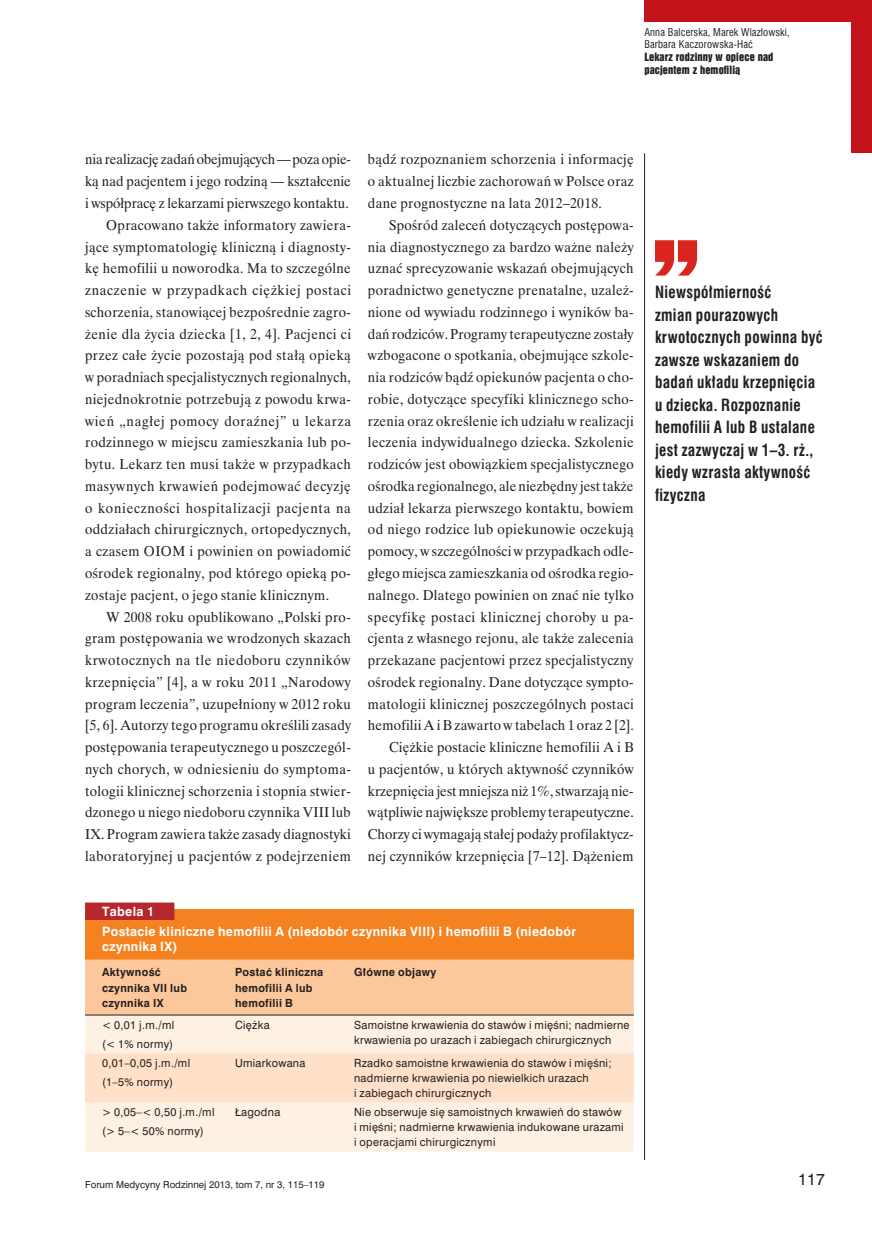
<style>
.page{position:relative;width:872px;height:1234px;background:#fff}
.page>*{position:absolute;margin:0;border:0;box-sizing:border-box;transform-origin:0 0}
._88_notka_prawa{font:700 16.5px/22.5px "Swis 721 Cn EU";letter-spacing:.025em;color:#231f20;scale:.92 1}
.t1{font:15px "Swis 721 PL";color:#231f20}
._072_-_Tekst_-_nastę{font:14.25px/21.8px "Time Ibis EE";letter-spacing:.025em;color:#231f20;text-align:justify;scale:.95 1}
.T1_-_Tabela_-_tytuł{font:700 12px/15px "Swis 721 PL";letter-spacing:.03em;color:#fff}
.T1_-_Tabela_-_tytul{font:700 12px "Swis 721 PL";letter-spacing:.03em;color:#fff}
.T3_-_Tabela_-_tekst{font:10.5px/15px "Swis 721 PL";letter-spacing:.03em;color:#231f20}
.T2_-_Tabela_-_nagłów{font:700 10.5px/15px "Swis 721 PL";letter-spacing:.03em;color:#231f20}
.t2{font:10.5px/12.8px "Swis 721 Cn EU";letter-spacing:.01em;color:#231f20}
.t3{font:10.5px/12.8px "Swis 921 EU";letter-spacing:.01em;color:#231f20}
.t4{font:9px "Swis 721 PL";color:#231f20}
</style>
<div class="page">
<hr style="left:644px;top:153px;width:1px;height:1006px;background:#231f20">
<div style="left:644px;top:0;width:228px;height:21px;background:#c4121a"></div>
<div style="left:850px;top:0;width:22px;height:153px;background:#c4121a"></div>
<svg style="left:655px;top:240px;width:42px;height:35px"></svg>
<div style="left:85px;top:909px;width:549px;height:50px;background:#f58220"></div>
<div style="left:85px;top:959px;width:549px;height:55px;background:#fcc89b"></div>
<div style="left:85px;top:1015px;width:549px;height:136px;background:#fef0e2"></div>
<div style="left:85px;top:1053px;width:549px;height:49px;background:#fee1c8"></div>
<hr style="left:85px;top:1014px;width:133px;height:1px;background:#231f20">
<hr style="left:218px;top:1014px;width:119px;height:1px;background:#231f20">
<hr style="left:337px;top:1014px;width:297px;height:1px;background:#231f20">
<div style="left:85px;top:902px;width:89px;height:17px;background:#b7282e"></div>
<p class="t2" style="left:644px;top:25px;width:147px">Anna Balcerska, Marek Wlazłowski,<br>Barbara Kaczorowska-Hać</p>
<p class="t3" style="left:644px;top:51px;width:131px">Lekarz rodzinny w opiece nad pacjentem z hemofilią</p>
<p class="_072_-_Tekst_-_nastę" style="left:85px;top:148px;width:281px">nia realizację zadań obejmujących — poza opie&shy;ką nad pacjentem i jego rodziną — kształcenie i współpracę z lekarzami pierwszego kontaktu.</p>
<p class="_072_-_Tekst_-_nastę" style="left:85px;top:214px;width:281px;text-indent:21px">Opracowano także informatory zawiera&shy;jące symptomatologię kliniczną i diagnosty&shy;kę hemofilii u noworodka. Ma to szczególne znaczenie w przypadkach ciężkiej postaci schorzenia, stanowiącej bezpośrednie zagro&shy;żenie dla życia dziecka [1, 2, 4]. Pacjenci ci przez całe życie pozostają pod stałą opieką w poradniach specjalistycznych regionalnych, niejednokrotnie potrzebują z powodu krwa&shy;wień „nagłej pomocy doraźnej” u lekarza rodzinnego w miejscu zamieszkania lub po&shy;bytu. Lekarz ten musi także w przypadkach masywnych krwawień podejmować decyzję o konieczności hospitalizacji pacjenta na oddziałach chirurgicznych, ortopedycznych, a czasem OIOM i powinien on powiadomić ośrodek regionalny, pod którego opieką po&shy;zostaje pacjent, o jego stanie klinicznym.</p>
<p class="_072_-_Tekst_-_nastę" style="left:85px;top:605px;width:281px;text-indent:21px">W 2008 roku opublikowano „Polski pro&shy;gram postępowania we wrodzonych skazach krwotocznych na tle niedoboru czynników krzepnięcia” [4], a w roku 2011 „Narodowy program leczenia”, uzupełniony w 2012 roku [5, 6]. Autorzy tego programu określili zasady postępowania terapeutycznego u poszczegól&shy;nych chorych, w odniesieniu do symptoma&shy;tologii klinicznej schorzenia i stopnia stwier&shy;dzonego u niego niedoboru czynnika VIII lub IX. Program zawiera także zasady diagnostyki laboratoryjnej u pacjentów z podejrzeniem</p>
<p class="_072_-_Tekst_-_nastę" style="left:368px;top:148px;width:281px">bądź rozpoznaniem schorzenia i informację o aktualnej liczbie zachorowań w Polsce oraz dane prognostyczne na lata 2012–2018.</p>
<p class="_072_-_Tekst_-_nastę" style="left:368px;top:214px;width:281px;text-indent:21px">Spośród zaleceń dotyczących postępowa&shy;nia diagnostycznego za bardzo ważne należy uznać sprecyzowanie wskazań obejmujących poradnictwo genetyczne prenatalne, uzależ&shy;nione od wywiadu rodzinnego i wyników ba&shy;dań rodziców. Programy terapeutyczne zostały wzbogacone o spotkania, obejmujące szkole&shy;nia rodziców bądź opiekunów pacjenta o cho&shy;robie, dotyczące specyfiki klinicznego scho&shy;rzenia oraz określenie ich udziału w realizacji leczenia indywidualnego dziecka. Szkolenie rodziców jest obowiązkiem specjalistycznego ośrodka regionalnego, ale niezbędny jest także udział lekarza pierwszego kontaktu, bowiem od niego rodzice lub opiekunowie oczekują pomocy, w szczególności w przypadkach odle&shy;głego miejsca zamieszkania od ośrodka regio&shy;nalnego. Dlatego powinien on znać nie tylko specyfikę postaci klinicznej choroby u pa&shy;cjenta z własnego rejonu, ale także zalecenia przekazane pacjentowi przez specjalistyczny ośrodek regionalny. Dane dotyczące sympto&shy;matologii klinicznej poszczególnych postaci hemofilii A i B zawarto w tabelach 1 oraz 2 [2].</p>
<p class="_072_-_Tekst_-_nastę" style="left:368px;top:736px;width:281px;text-indent:21px">Ciężkie postacie kliniczne hemofilii A i B u pacjentów, u których aktywność czynników krzepnięcia jest mniejsza niż 1%, stwarzają nie&shy;wątpliwie największe problemy terapeutyczne.<br>Chorzy ci wymagają stałej podaży profilaktycz&shy;nej czynników krzepnięcia [7–12]. Dążeniem</p>
<p class="T1_-_Tabela_-_tytul" style="left:102px;top:902px;width:54px">Tabela 1</p>
<p class="T1_-_Tabela_-_tytuł" style="left:102px;top:923px;width:476px">Postacie kliniczne hemofilii A (niedobór czynnika VIII) i hemofilii B (niedobór czynnika IX)</p>
<p class="T2_-_Tabela_-_nagłów" style="left:102px;top:964px;width:87px">Aktywność czynnika VII lub czynnika IX</p>
<p class="T2_-_Tabela_-_nagłów" style="left:235px;top:964px;width:90px">Postać kliniczna hemofilii A lub hemofilii B</p>
<p class="T2_-_Tabela_-_nagłów" style="left:354px;top:964px;width:84px">Główne objawy</p>
<p class="T3_-_Tabela_-_tekst" style="left:102px;top:1016px;width:74px">&lt; 0,01 j.m./ml</p>
<p class="T3_-_Tabela_-_tekst" style="left:102px;top:1035px;width:73px">(&lt; 1% normy)</p>
<p class="T3_-_Tabela_-_tekst" style="left:235px;top:1016px;width:36px">Ciężka</p>
<p class="T3_-_Tabela_-_tekst" style="left:354px;top:1016px;width:277px">Samoistne krwawienia do stawów i mięśni; nadmierne krwawienia po urazach i zabiegach chirurgicznych</p>
<p class="T3_-_Tabela_-_tekst" style="left:102px;top:1055px;width:90px">0,01–0,05 j.m./ml</p>
<p class="T3_-_Tabela_-_tekst" style="left:102px;top:1074px;width:73px">(1–5% normy)</p>
<p class="T3_-_Tabela_-_tekst" style="left:102px;top:1104px;width:114px">&gt; 0,05–&lt; 0,50 j.m./ml</p>
<p class="T3_-_Tabela_-_tekst" style="left:102px;top:1123px;width:103px">(&gt; 5–&lt; 50% normy)</p>
<p class="T3_-_Tabela_-_tekst" style="left:235px;top:1055px;width:72px">Umiarkowana</p>
<p class="T3_-_Tabela_-_tekst" style="left:354px;top:1055px;width:259px">Rzadko samoistne krwawienia do stawów i mięśni; nadmierne krwawienia po niewielkich urazach<br>i zabiegach chirurgicznych</p>
<p class="T3_-_Tabela_-_tekst" style="left:235px;top:1104px;width:47px">Łagodna</p>
<p class="T3_-_Tabela_-_tekst" style="left:354px;top:1104px;width:271px">Nie obserwuje się samoistnych krwawień do stawów i mięśni; nadmierne krwawienia indukowane urazami i operacjami chirurgicznymi</p>
<p class="t4" style="left:85px;top:1178px;width:241px">Forum Medycyny Rodzinnej 2013, tom 7, nr 3, 115–119</p>
<p class="_88_notka_prawa" style="left:655px;top:281px;width:184px">Niewspółmierność<br>zmian pourazowych krwotocznych powinna być zawsze wskazaniem do badań układu krzepnięcia u dziecka. Rozpoznanie hemofilii A lub B ustalane jest zazwyczaj w 1–3. rż., kiedy wzrasta aktywność fizyczna</p>
<p class="t1" style="left:798px;top:1169px;width:29px">117</p>
</div>
